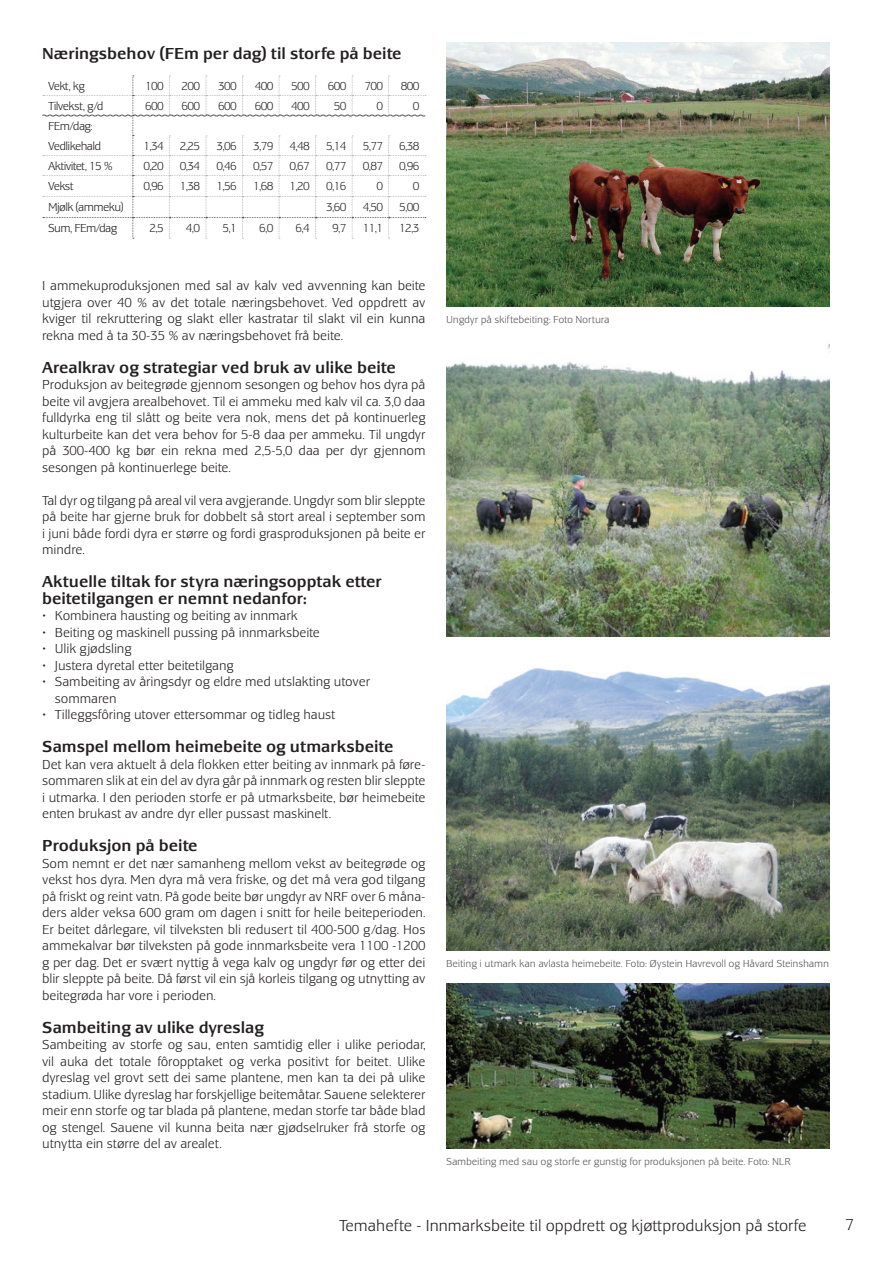
<style>
.page{position:relative;width:893px;height:1263px;background:#fff}
.page>*{position:absolute;margin:0;border:0;box-sizing:border-box;transform-origin:0 0}
.t1{font:16.5px/16.5px "Lesmore Medium TF";letter-spacing:.04em;color:#231f20}
.t2{font:16.5px "Lesmore Light TF";letter-spacing:.04em;color:#231f20}
.t3{font:13.5px/16.5px "Lesmore Light TF";letter-spacing:.04em;color:#231f20;text-align:justify}
.t4{font:12px/20px "Lesmore Light TF";color:#231f20}
.t5{font:10.5px "Lesmore Light TF";letter-spacing:.04em;color:#55565a}
</style>
<div class="page">
<svg style="left:42px;top:76px;width:384px;height:163px"></svg>
<img style="left:446px;top:344px;width:383px;height:293px">
<img style="left:446px;top:668px;width:383px;height:282px">
<img style="left:446px;top:983px;width:383px;height:165px">
<img style="left:446px;top:42px;width:383px;height:264px">
<p class="t1" style="left:43px;top:45px;width:360px">Næringsbehov (FEm per dag) til storfe på beite</p>
<p class="t4" style="left:49px;top:75px;width:38px">Vekt, kg</p>
<p class="t4" style="left:145px;top:75px;width:19px">100</p>
<p class="t4" style="left:182px;top:75px;width:19px">200</p>
<p class="t4" style="left:218px;top:75px;width:19px">300</p>
<p class="t4" style="left:255px;top:75px;width:19px">400</p>
<p class="t4" style="left:292px;top:75px;width:19px">500</p>
<p class="t4" style="left:328px;top:75px;width:19px">600</p>
<p class="t4" style="left:365px;top:75px;width:19px">700</p>
<p class="t4" style="left:401px;top:75px;width:19px">800</p>
<p class="t4" style="left:49px;top:95px;width:56px">Tilvekst, g/d</p>
<p class="t4" style="left:145px;top:95px;width:19px">600</p>
<p class="t4" style="left:182px;top:95px;width:19px">600</p>
<p class="t4" style="left:218px;top:95px;width:19px">600</p>
<p class="t4" style="left:255px;top:95px;width:19px">600</p>
<p class="t4" style="left:292px;top:95px;width:19px">400</p>
<p class="t4" style="left:334px;top:95px;width:13px">50</p>
<p class="t4" style="left:377px;top:95px;width:7px">0</p>
<p class="t4" style="left:413px;top:95px;width:7px">0</p>
<p class="t4" style="left:49px;top:115px;width:54px">FEm/dag:<br>Vedlikehald</p>
<p class="t4" style="left:144px;top:135px;width:21px">1,34</p>
<p class="t4" style="left:180px;top:135px;width:21px">2,25</p>
<p class="t4" style="left:217px;top:135px;width:21px">3,06</p>
<p class="t4" style="left:253px;top:135px;width:21px">3,79</p>
<p class="t4" style="left:290px;top:135px;width:21px">4,48</p>
<p class="t4" style="left:326px;top:135px;width:21px">5,14</p>
<p class="t4" style="left:363px;top:135px;width:21px">5,77</p>
<p class="t4" style="left:400px;top:135px;width:21px">6,38</p>
<p class="t4" style="left:49px;top:155px;width:66px">Aktivitet, 15 %</p>
<p class="t4" style="left:144px;top:155px;width:21px">0,20</p>
<p class="t4" style="left:180px;top:155px;width:21px">0,34</p>
<p class="t4" style="left:217px;top:155px;width:21px">0,46</p>
<p class="t4" style="left:253px;top:155px;width:21px">0,57</p>
<p class="t4" style="left:290px;top:155px;width:21px">0,67</p>
<p class="t4" style="left:326px;top:155px;width:21px">0,77</p>
<p class="t4" style="left:363px;top:155px;width:21px">0,87</p>
<p class="t4" style="left:400px;top:155px;width:21px">0,96</p>
<p class="t4" style="left:49px;top:175px;width:26px">Vekst</p>
<p class="t4" style="left:144px;top:175px;width:21px">0,96</p>
<p class="t4" style="left:180px;top:175px;width:21px">1,38</p>
<p class="t4" style="left:217px;top:175px;width:21px">1,56</p>
<p class="t4" style="left:253px;top:175px;width:21px">1,68</p>
<p class="t4" style="left:290px;top:175px;width:21px">1,20</p>
<p class="t4" style="left:326px;top:175px;width:21px">0,16</p>
<p class="t4" style="left:377px;top:175px;width:7px">0</p>
<p class="t4" style="left:413px;top:175px;width:7px">0</p>
<p class="t4" style="left:49px;top:196px;width:77px">Mjølk (ammeku)</p>
<p class="t4" style="left:326px;top:196px;width:21px">3,60</p>
<p class="t4" style="left:363px;top:196px;width:21px">4,50</p>
<p class="t4" style="left:400px;top:196px;width:21px">5,00</p>
<p class="t4" style="left:49px;top:217px;width:70px">Sum, FEm/dag</p>
<p class="t4" style="left:150px;top:217px;width:15px">2,5</p>
<p class="t4" style="left:186px;top:217px;width:15px">4,0</p>
<p class="t4" style="left:223px;top:217px;width:15px">5,1</p>
<p class="t4" style="left:259px;top:217px;width:15px">6,0</p>
<p class="t4" style="left:296px;top:217px;width:15px">6,4</p>
<p class="t4" style="left:332px;top:217px;width:15px">9,7</p>
<p class="t4" style="left:363px;top:217px;width:21px">11,1</p>
<p class="t4" style="left:400px;top:217px;width:21px">12,3</p>
<p class="t3" style="left:43px;top:277px;width:384px">I ammekuproduksjonen med sal av kalv ved avvenning kan beite utgjera over 40 % av det totale næringsbehovet. Ved oppdrett av kviger til rekruttering og slakt eller kastratar til slakt vil ein kunna rekna med å ta 30-35 % av næringsbehovet frå beite.</p>
<p class="t1" style="left:43px;top:359px;width:354px">Arealkrav og strategiar ved bruk av ulike beite</p>
<p class="t3" style="left:43px;top:376px;width:384px">Produksjon av beitegrøde gjennom sesongen og behov hos dyra på beite vil avgjera arealbehovet. Til ei ammeku med kalv vil ca. 3,0 daa fulldyrka eng til slått og beite vera nok, mens det på kontinuerleg kulturbeite kan det vera behov for 5-8 daa per ammeku. Til ungdyr på 300-400 kg bør ein rekna med 2,5-5,0 daa per dyr gjennom sesongen på kontinuerlege beite.</p>
<p class="t3" style="left:43px;top:492px;width:384px">Tal dyr og tilgang på areal vil vera avgjerande. Ungdyr som blir sleppte på beite har gjerne bruk for dobbelt så stort areal i september som i juni både fordi dyra er større og fordi grasproduksjonen på beite er mindre.</p>
<p class="t1" style="left:43px;top:573px;width:340px">Aktuelle tiltak for styra næringsopptak etter beitetilgangen er nemnt nedanfor:</p>
<p class="t3" style="left:43px;top:607px;width:256px">• Kombinera hausting og beiting av innmark</p>
<p class="t3" style="left:43px;top:624px;width:279px">• Beiting og maskinell pussing på innmarksbeite</p>
<p class="t3" style="left:43px;top:640px;width:90px">• Ulik gjødsling</p>
<p class="t3" style="left:43px;top:657px;width:192px">• Justera dyretal etter beitetilgang</p>
<p class="t3" style="left:55px;top:673px;width:316px;text-indent:-13px">• Sambeiting av åringsdyr og eldre med utslakting utover sommaren</p>
<p class="t3" style="left:43px;top:706px;width:294px">• Tilleggsfôring utover ettersommar og tidleg haust</p>
<p class="t1" style="left:43px;top:738px;width:352px">Samspel mellom heimebeite og utmarksbeite</p>
<p class="t3" style="left:43px;top:756px;width:384px">Det kan vera aktuelt å dela flokken etter beiting av innmark på føre&shy;sommaren slik at ein del av dyra går på innmark og resten blir sleppte i utmarka. I den perioden storfe er på utmarksbeite, bør heimebeite enten brukast av andre dyr eller pussast maskinelt.</p>
<p class="t1" style="left:43px;top:837px;width:156px">Produksjon på beite</p>
<p class="t3" style="left:43px;top:855px;width:384px">Som nemnt er det nær samanheng mellom vekst av beitegrøde og vekst hos dyra. Men dyra må vera friske, og det må vera god tilgang på friskt og reint vatn. På gode beite bør ungdyr av NRF over 6 måna&shy;ders alder veksa 600 gram om dagen i snitt for heile beiteperioden.<br>Er beitet dårlegare, vil tilveksten bli redusert til 400-500 g/dag. Hos ammekalvar bør tilveksten på gode innmarksbeite vera 1100 -1200 g per dag. Det er svært nyttig å vega kalv og ungdyr før og etter dei blir sleppte på beite. Då først vil ein sjå korleis tilgang og utnytting av beitegrøda har vore i perioden.</p>
<p class="t1" style="left:43px;top:1019px;width:223px">Sambeiting av ulike dyreslag</p>
<p class="t3" style="left:43px;top:1036px;width:384px">Sambeiting av storfe og sau, enten samtidig eller i ulike periodar, vil auka det totale fôropptaket og verka positivt for beitet. Ulike dyreslag vel grovt sett dei same plantene, men kan ta dei på ulike stadium. Ulike dyreslag har forskjellige beitemåtar. Sauene selekterer meir enn storfe og tar blada på plantene, medan storfe tar både blad og stengel. Sauene vil kunna beita nær gjødselruker frå storfe og utnytta ein større del av arealet.</p>
<p class="t5" style="left:446px;top:313px;width:164px">Ungdyr på skiftebeiting: Foto Nortura</p>
<p class="t5" style="left:446px;top:957px;width:384px">Beiting i utmark kan avlasta heimebeite. Foto: Øystein Havrevoll og Håvard Steinshamn</p>
<p class="t5" style="left:446px;top:1155px;width:345px">Sambeiting med sau og storfe er gunstig for produksjonen på beite. Foto: NLR</p>
<p class="t2" style="left:340px;top:1216px;width:468px">Temahefte - Innmarksbeite til oppdrett og kjøttproduksjon på storfe</p>
<p class="t2" style="left:845px;top:1215px;width:10px">7</p>
</div>
